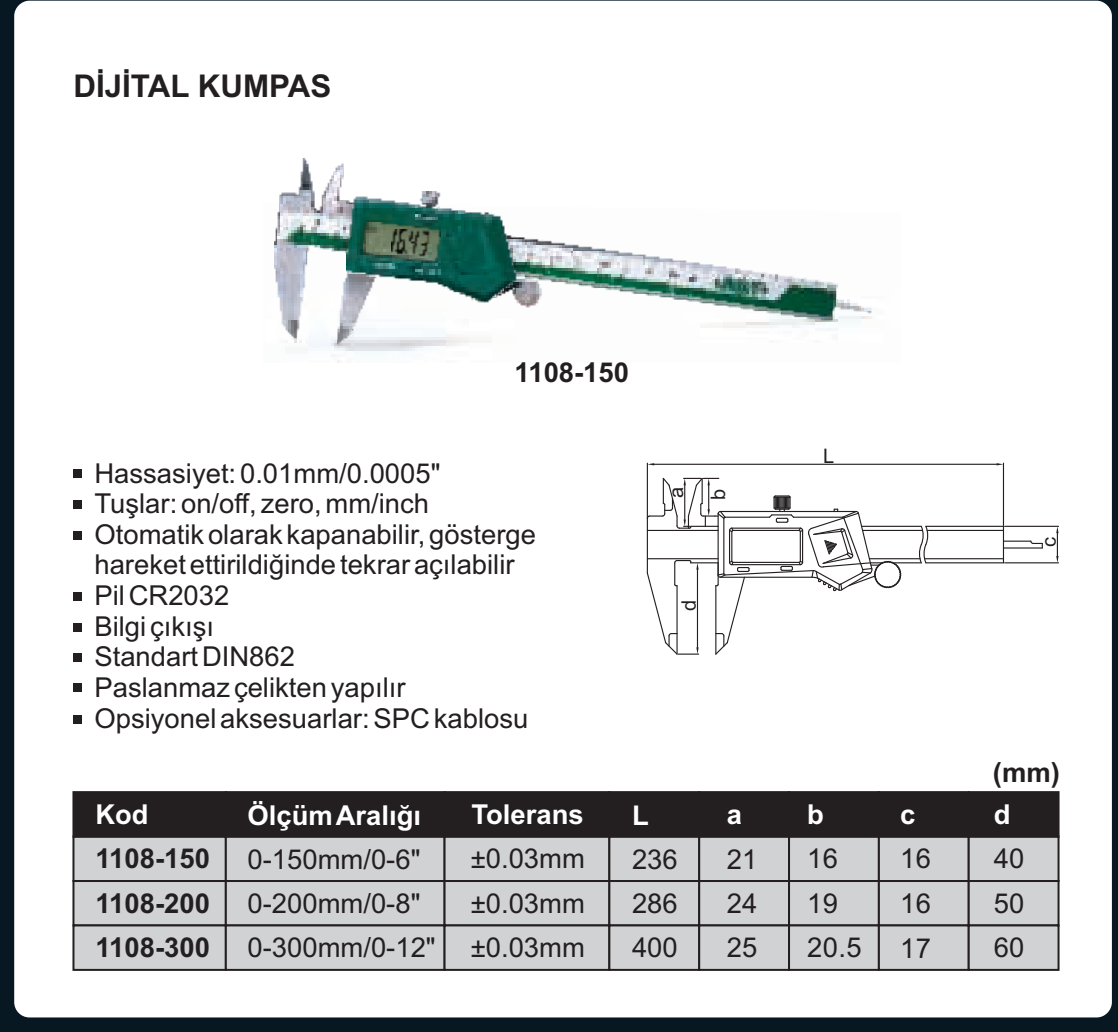
<style>
.page{position:relative;width:1118px;height:1032px;background:#fff}
.page>*{position:absolute;margin:0;border:0;box-sizing:border-box;transform-origin:0 0}
.t1{font:700 31.2px "Arial";color:#231f20}
.t2{font:27.6px/44.4px "Arial";color:#231f20}
.t3{font:700 27.6px/44.4px "Arial";color:#231f20;text-align:justify}
.t4{font:700 27.6px "Arial";color:#fff}
.t5{font:20px/42px "Arial";color:#231f20}
.s1{font-weight:700;color:#fff}
</style>
<div class="page">
<div style="left:0;top:0;width:1117px;height:1032px;background:#071822"></div>
<div style="left:14px;top:1px;width:1097px;height:1016px;background:#fff;border-radius:15px"></div>
<svg style="left:646px;top:462px;width:413px;height:193px"></svg>
<div style="left:72px;top:835px;width:155px;height:47px;background:#d1d2d4;border:2px solid #231f20"></div>
<div style="left:72px;top:880px;width:155px;height:46px;background:#d1d2d4;border:2px solid #231f20"></div>
<div style="left:72px;top:791px;width:155px;height:46px;background:#231f20;border:2px solid #231f20"></div>
<div style="left:72px;top:924px;width:155px;height:46px;background:#d1d2d4;border:2px solid #231f20"></div>
<div style="left:225px;top:835px;width:220px;height:47px;background:#d1d2d4;border:2px solid #231f20"></div>
<div style="left:225px;top:880px;width:220px;height:46px;background:#d1d2d4;border:2px solid #231f20"></div>
<div style="left:225px;top:791px;width:220px;height:46px;background:#231f20;border:2px solid #231f20"></div>
<div style="left:225px;top:924px;width:220px;height:46px;background:#d1d2d4;border:2px solid #231f20"></div>
<div style="left:443px;top:835px;width:167px;height:47px;background:#d1d2d4;border:2px solid #231f20"></div>
<div style="left:443px;top:880px;width:167px;height:46px;background:#d1d2d4;border:2px solid #231f20"></div>
<div style="left:443px;top:791px;width:167px;height:46px;background:#231f20;border:2px solid #231f20"></div>
<div style="left:443px;top:924px;width:167px;height:46px;background:#d1d2d4;border:2px solid #231f20"></div>
<div style="left:608px;top:835px;width:92px;height:47px;background:#d1d2d4;border:2px solid #231f20"></div>
<div style="left:608px;top:880px;width:92px;height:46px;background:#d1d2d4;border:2px solid #231f20"></div>
<div style="left:608px;top:791px;width:92px;height:46px;background:#231f20;border:2px solid #231f20"></div>
<div style="left:608px;top:924px;width:92px;height:46px;background:#d1d2d4;border:2px solid #231f20"></div>
<div style="left:698px;top:835px;width:91px;height:47px;background:#d1d2d4;border:2px solid #231f20"></div>
<div style="left:698px;top:880px;width:91px;height:46px;background:#d1d2d4;border:2px solid #231f20"></div>
<div style="left:698px;top:791px;width:91px;height:46px;background:#231f20;border:2px solid #231f20"></div>
<div style="left:698px;top:924px;width:91px;height:46px;background:#d1d2d4;border:2px solid #231f20"></div>
<div style="left:787px;top:835px;width:92px;height:47px;background:#d1d2d4;border:2px solid #231f20"></div>
<div style="left:787px;top:880px;width:92px;height:46px;background:#d1d2d4;border:2px solid #231f20"></div>
<div style="left:787px;top:791px;width:92px;height:46px;background:#231f20;border:2px solid #231f20"></div>
<div style="left:787px;top:924px;width:92px;height:46px;background:#d1d2d4;border:2px solid #231f20"></div>
<div style="left:877px;top:835px;width:92px;height:47px;background:#d1d2d4;border:2px solid #231f20"></div>
<div style="left:877px;top:880px;width:92px;height:46px;background:#d1d2d4;border:2px solid #231f20"></div>
<div style="left:877px;top:791px;width:92px;height:46px;background:#231f20;border:2px solid #231f20"></div>
<div style="left:877px;top:924px;width:92px;height:46px;background:#d1d2d4;border:2px solid #231f20"></div>
<div style="left:967px;top:835px;width:92px;height:47px;background:#d1d2d4;border:2px solid #231f20"></div>
<div style="left:967px;top:880px;width:92px;height:46px;background:#d1d2d4;border:2px solid #231f20"></div>
<div style="left:967px;top:791px;width:92px;height:46px;background:#231f20;border:2px solid #231f20"></div>
<div style="left:967px;top:924px;width:92px;height:46px;background:#d1d2d4;border:2px solid #231f20"></div>
<div style="left:73px;top:652px;width:9px;height:9px;background:#231f20"></div>
<div style="left:73px;top:592px;width:9px;height:9px;background:#231f20"></div>
<div style="left:73px;top:499px;width:9px;height:9px;background:#231f20"></div>
<div style="left:73px;top:530px;width:9px;height:9px;background:#231f20"></div>
<div style="left:73px;top:622px;width:9px;height:9px;background:#231f20"></div>
<div style="left:73px;top:714px;width:9px;height:9px;background:#231f20"></div>
<div style="left:73px;top:682px;width:9px;height:9px;background:#231f20"></div>
<div style="left:73px;top:469px;width:9px;height:9px;background:#231f20"></div>
<img style="left:274px;top:158px;width:598px;height:187px">
<img style="left:517px;top:236px;width:320px;height:53px">
<img style="left:504px;top:270px;width:328px;height:51px">
<img style="left:346px;top:192px;width:171px;height:111px">
<img style="left:363px;top:222px;width:77px;height:41px">
<img style="left:391px;top:230px;width:40px;height:27px">
<p class="t1" style="left:73px;top:74px;width:259px">DİJİTAL KUMPAS</p>
<p class="t3" style="left:514px;top:353px;width:116px">1108-150</p>
<p class="t2" style="left:94px;top:460px;width:443px;line-height:30.8px">Hassasiyet: 0.01mm/0.0005"<br>Tuşlar: on/off, zero, mm/inch<br>Otomatik olarak kapanabilir, gösterge hareket ettirildiğinde tekrar açılabilir<br>Pil CR2032<br>Bilgi çıkışı<br>Standart DIN862<br>Paslanmaz çelikten yapılır<br>Opsiyonel aksesuarlar: SPC kablosu</p>
<p class="t5" style="left:656px;top:499px;width:14px;rotate:-90deg">a b</p>
<p class="t5" style="left:669px;top:611px;width:13px;rotate:-90deg">d</p>
<p class="t4" style="left:95px;top:804px;width:54px">Kod</p>
<p class="t3" style="left:95px;top:839px;width:116px">1108-150<br>1108-200<br>1108-300</p>
<p class="t2" style="left:247px;top:796px;width:190px"><span class="s1">Ölçüm Aralığı<br></span>0-150mm/0-6"<br>0-200mm/0-8"<br>0-300mm/0-12"</p>
<p class="t4" style="left:471px;top:803px;width:114px">Tolerans</p>
<p class="t2" style="left:470px;top:839px;width:116px">±0.03mm</p>
<p class="t2" style="left:470px;top:883px;width:116px">±0.03mm ±0.03mm</p>
<p class="t2" style="left:632px;top:795px;width:47px"><span class="s1">L<br></span>236<br>286<br>400</p>
<p class="t4" style="left:726px;top:804px;width:17px">a</p>
<p class="t2" style="left:726px;top:839px;width:32px">21</p>
<p class="t2" style="left:726px;top:883px;width:32px">24<br>25</p>
<p class="t5" style="left:822px;top:436px;width:13px">L</p>
<p class="t5" style="left:1029px;top:547px;width:11px;rotate:-90deg">c</p>
<p class="t3" style="left:992px;top:752px;width:69px">(mm)</p>
<p class="t4" style="left:807px;top:804px;width:18px">b</p>
<p class="t4" style="left:899px;top:804px;width:17px">c</p>
<p class="t4" style="left:993px;top:804px;width:18px">d</p>
<p class="t2" style="left:807px;top:839px;width:32px">16</p>
<p class="t2" style="left:807px;top:883px;width:56px">19<br>20.5</p>
<p class="t2" style="left:899px;top:839px;width:32px">16</p>
<p class="t2" style="left:993px;top:839px;width:32px;text-align:justify">40<br>50<br>60</p>
<p class="t2" style="left:899px;top:883px;width:32px">16<br>17</p>
</div>
